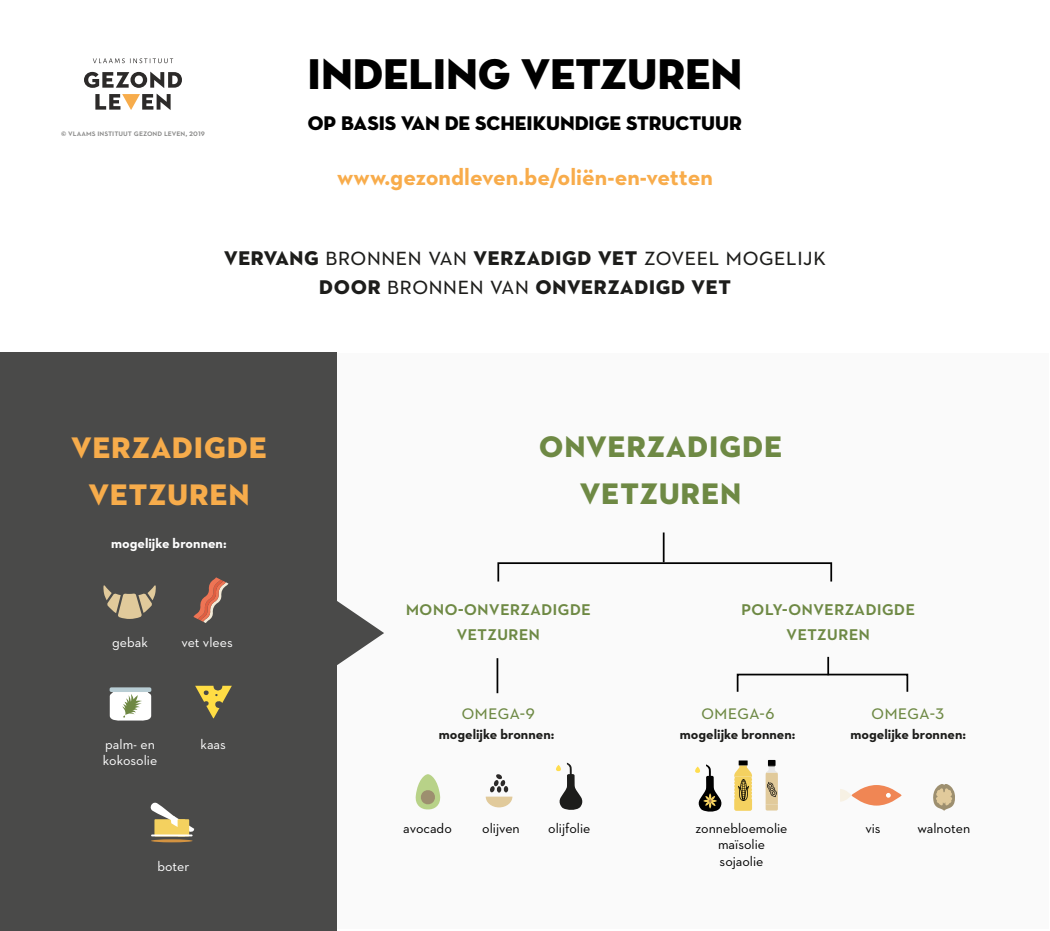
<style>
.page{position:relative;width:1050px;height:931px;background:#fff}
.page>*{position:absolute;margin:0;border:0;box-sizing:border-box;transform-origin:0 0}
.t1{font:43.75px "Neutraface Display Titling";color:#000}
.t2{font:700 39.38px/47.2px "Neutraface 2 Text";color:#6e8944;text-align:center}
.t3{font:700 39.38px/47.2px "Neutraface 2 Text";color:#f7ac4b;text-align:center}
.t4{font:700 26.25px/28.9px "Neutraface 2 Text";color:#1d1d1b;text-align:center}
.t5{font:700 23.62px "Neutraface 2 Text";color:#f8ac4b}
.t6{font:600 21px/25.2px "Neutraface 2 Text";color:#6e8944;text-align:center}
.t7{font:21px "Neutraface 2 Text";color:#6e8944}
.t8{font:20.12px "Neutraface Display Titling";color:#000}
.t9{font:14px/16.8px "Neutraface 2 Text";color:#000;text-align:center}
.t10{font:700 14px "Neutraface 2 Text";color:#1d1d1b}
.t11{font:14px/16.8px "Neutraface 2 Text";color:#fff}
.t12{font:700 14px "Neutraface 2 Text";color:#fff}
.t13{font:600 8.75px "Neutraface 2 Text";color:#888887}
.s1{font-weight:400}
</style>
<div class="page">
<div style="left:335px;top:353px;width:714px;height:575px;background:#fafafa"></div>
<div style="left:0;top:353px;width:337px;height:577px;background:#4a4a49"></div>
<svg style="left:95px;top:94px;width:76px;height:16px"></svg>
<svg style="left:84px;top:72px;width:98px;height:16px"></svg>
<svg style="left:93px;top:58px;width:80px;height:5px"></svg>
<hr style="left:663px;top:532px;width:2px;height:30px;background:#000">
<hr style="left:497px;top:658px;width:1px;height:35px;background:#000">
<svg style="left:827px;top:656px;width:2px;height:17px"></svg>
<div style="left:737px;top:673px;width:171px;height:19px;border:2px solid #000"></div>
<svg style="left:103px;top:585px;width:53px;height:33px"></svg>
<svg style="left:193px;top:577px;width:35px;height:46px"></svg>
<svg style="left:195px;top:685px;width:37px;height:33px"></svg>
<svg style="left:486px;top:774px;width:26px;height:33px"></svg>
<svg style="left:556px;top:762px;width:27px;height:48px"></svg>
<svg style="left:851px;top:784px;width:51px;height:21px"></svg>
<svg style="left:840px;top:789px;width:12px;height:12px"></svg>
<svg style="left:886px;top:792px;width:5px;height:5px"></svg>
<svg style="left:933px;top:784px;width:22px;height:26px"></svg>
<div style="left:497px;top:562px;width:335px;height:20px;border:2px solid #000"></div>
<svg style="left:695px;top:764px;width:27px;height:48px"></svg>
<svg style="left:415px;top:774px;width:26px;height:35px"></svg>
<svg style="left:110px;top:687px;width:41px;height:4px"></svg>
<svg style="left:110px;top:691px;width:41px;height:29px"></svg>
<svg style="left:766px;top:759px;width:12px;height:51px"></svg>
<svg style="left:734px;top:760px;width:18px;height:50px"></svg>
<svg style="left:337px;top:601px;width:47px;height:64px"></svg>
<hr style="left:151px;top:839px;width:42px;height:3px;background:#d39341;border-radius:50%">
<svg style="left:150px;top:802px;width:45px;height:35px"></svg>
<div style="left:178px;top:818px;width:11px;height:18px;background:#f4d15f"></div>
<hr style="left:151px;top:834px;width:42px;height:2px;background:#fff">
<p class="t13" style="left:61px;top:127px;width:145px">© VLAAMS INSTITUUT GEZOND LEVEN, 2019</p>
<h1 class="t1" style="left:308px;top:47px;width:436px">INDELING VETZUREN</h1>
<p class="t8" style="left:308px;top:110px;width:436px">OP BASIS VAN DE SCHEIKUNDIGE STRUCTUUR</p>
<p class="t5" style="left:337px;top:161px;width:377px">www.gezondleven.be/oliën-en-vetten</p>
<p class="t4" style="left:224px;top:241px;width:604px">VERVANG <span class="s1">BRONNEN VAN</span> VERZADIGD VET <span class="s1">ZOVEEL MOGELIJK<br></span>DOOR <span class="s1">BRONNEN VAN</span> ONVERZADIGD VET</p>
<h2 class="t3" style="left:71px;top:420px;width:198px">VERZADIGDE<br>VETZUREN</h2>
<h2 class="t2" style="left:538px;top:419px;width:246px">ONVERZADIGDE<br>VETZUREN</h2>
<p class="t12" style="left:111px;top:534px;width:117px">mogelijke bronnen:</p>
<p class="t11" style="left:112px;top:633px;width:37px">gebak</p>
<p class="t11" style="left:181px;top:633px;width:53px">vet vlees</p>
<p class="t11" style="left:103px;top:735px;width:56px">palm- en kokosolie</p>
<p class="t11" style="left:201px;top:735px;width:27px">kaas</p>
<p class="t11" style="left:157px;top:857px;width:33px">boter</p>
<p class="t6" style="left:406px;top:594px;width:187px">MONO-ONVERZADIGDE<br>VETZUREN</p>
<p class="t7" style="left:461px;top:698px;width:75px">OMEGA-9</p>
<p class="t6" style="left:741px;top:594px;width:175px">POLY-ONVERZADIGDE<br>VETZUREN</p>
<p class="t7" style="left:701px;top:698px;width:75px">OMEGA-6</p>
<p class="t7" style="left:871px;top:698px;width:75px">OMEGA-3</p>
<p class="t10" style="left:439px;top:725px;width:117px">mogelijke bronnen:</p>
<p class="t10" style="left:680px;top:725px;width:117px">mogelijke bronnen:</p>
<p class="t10" style="left:850px;top:725px;width:117px">mogelijke bronnen:</p>
<p class="t9" style="left:403px;top:819px;width:50px">avocado</p>
<p class="t9" style="left:482px;top:819px;width:39px">olijven</p>
<p class="t9" style="left:548px;top:819px;width:44px">olijfolie</p>
<p class="t9" style="left:865px;top:819px;width:17px">vis</p>
<p class="t9" style="left:917px;top:819px;width:54px">walnoten</p>
<p class="t9" style="left:696px;top:819px;width:93px">zonnebloemolie maïsolie sojaolie</p>
</div>
